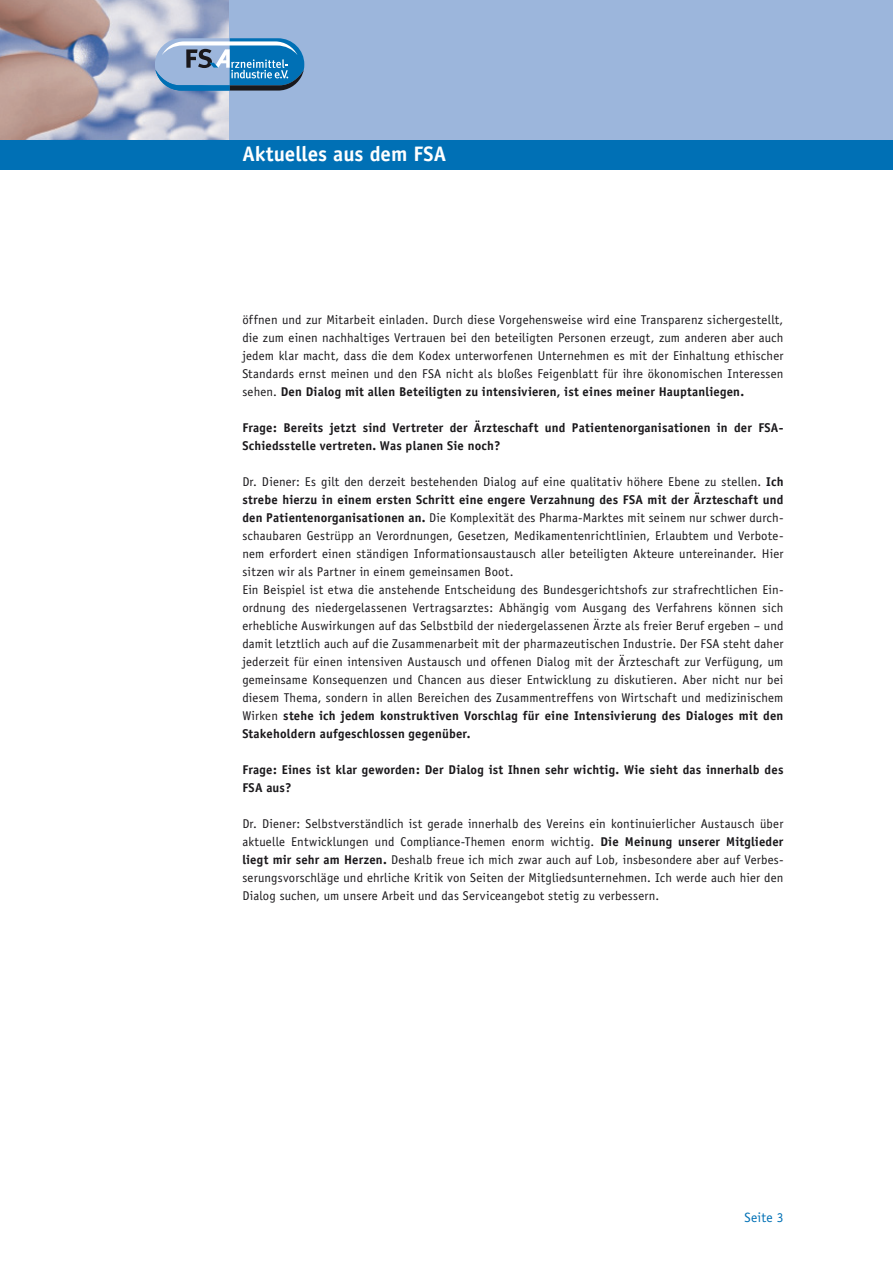
<style>
.page{position:relative;width:893px;height:1263px;background:#fff}
.page>*{position:absolute;margin:0;border:0;box-sizing:border-box;transform-origin:0 0}
.t1{font:700 21px "Officina Sans";color:#fff}
.t2{font:13.5px "Officina Sans";letter-spacing:.02em;color:#0070b5}
.t3{font:12.75px/18px "Officina Sans";letter-spacing:.015em;color:#1a181b;text-align:justify}
.t4{font:700 12.75px/18px "Officina Sans";letter-spacing:.015em;color:#1a181b}
.s1{font-weight:700}
</style>
<div class="page">
<img style="left:0;top:0;width:230px;height:140px">
<div style="left:230px;top:0;width:663px;height:140px;background:#9cb6dc"></div>
<div style="left:0;top:140px;width:893px;height:30px;background:#0070b5"></div>
<svg style="left:155px;top:38px;width:149px;height:53px;background:#6297c1"></svg>
<h1 class="t1" style="left:242px;top:141px;width:205px">Aktuelles aus dem FSA</h1>
<p class="t3" style="left:242px;top:311px;width:543px">öffnen und zur Mitarbeit einladen. Durch diese Vorgehensweise wird eine Transparenz sichergestellt, die zum einen nachhaltiges Vertrauen bei den beteiligten Personen erzeugt, zum anderen aber auch jedem klar macht, dass die dem Kodex unterworfenen Unternehmen es mit der Einhaltung ethischer Standards ernst meinen und den FSA nicht als bloßes Feigenblatt für ihre ökonomischen Interessen sehen. <span class="s1">Den Dialog mit allen Beteiligten zu intensivieren, ist eines meiner Hauptanliegen.</span></p>
<p class="t4" style="left:242px;top:419px;width:543px">Frage: Bereits jetzt sind Vertreter der Ärzteschaft und Patientenorganisationen in der FSA-<br>Schiedsstelle vertreten. Was planen Sie noch?</p>
<p class="t3" style="left:242px;top:473px;width:543px;text-align:left">Dr. Diener: Es gilt den derzeit bestehenden Dialog auf eine qualitativ höhere Ebene zu stellen. <span class="s1">Ich strebe hierzu in einem ersten Schritt eine engere Verzahnung des FSA mit der Ärzteschaft und den Patientenorganisationen an.</span> Die Komplexität des Pharma-Marktes mit seinem nur schwer durch&shy;schaubaren Gestrüpp an Verordnungen, Gesetzen, Medikamentenrichtlinien, Erlaubtem und Verbote&shy;nem erfordert einen ständigen Informationsaustausch aller beteiligten Akteure untereinander. Hier sitzen wir als Partner in einem gemeinsamen Boot.<br>Ein Beispiel ist etwa die anstehende Entscheidung des Bundesgerichtshofs zur strafrechtlichen Ein&shy;ordnung des niedergelassenen Vertragsarztes: Abhängig vom Ausgang des Verfahrens können sich erhebliche Auswirkungen auf das Selbstbild der niedergelassenen Ärzte als freier Beruf ergeben – und damit letztlich auch auf die Zusammenarbeit mit der pharmazeutischen Industrie. Der FSA steht daher jederzeit für einen intensiven Austausch und offenen Dialog mit der Ärzteschaft zur Verfügung, um gemeinsame Konsequenzen und Chancen aus dieser Entwicklung zu diskutieren. Aber nicht nur bei diesem Thema, sondern in allen Bereichen des Zusammentreffens von Wirtschaft und medizinischem Wirken <span class="s1">stehe ich jedem konstruktiven Vorschlag für eine Intensivierung des Dialoges mit den Stakeholdern aufgeschlossen gegenüber.</span></p>
<p class="t4" style="left:242px;top:761px;width:543px">Frage: Eines ist klar geworden: Der Dialog ist Ihnen sehr wichtig. Wie sieht das innerhalb des<br>FSA aus?</p>
<p class="t3" style="left:242px;top:815px;width:543px">Dr. Diener: Selbstverständlich ist gerade innerhalb des Vereins ein kontinuierlicher Austausch über aktuelle Entwicklungen und Compliance-Themen enorm wichtig. <span class="s1">Die Meinung unserer Mitglieder liegt mir sehr am Herzen.</span> Deshalb freue ich mich zwar auch auf Lob, insbesondere aber auf Verbes&shy;serungsvorschläge und ehrliche Kritik von Seiten der Mitgliedsunternehmen. Ich werde auch hier den Dialog suchen, um unsere Arbeit und das Serviceangebot stetig zu verbessern.</p>
<p class="t2" style="left:744px;top:1209px;width:40px">Seite 3</p>
</div>
